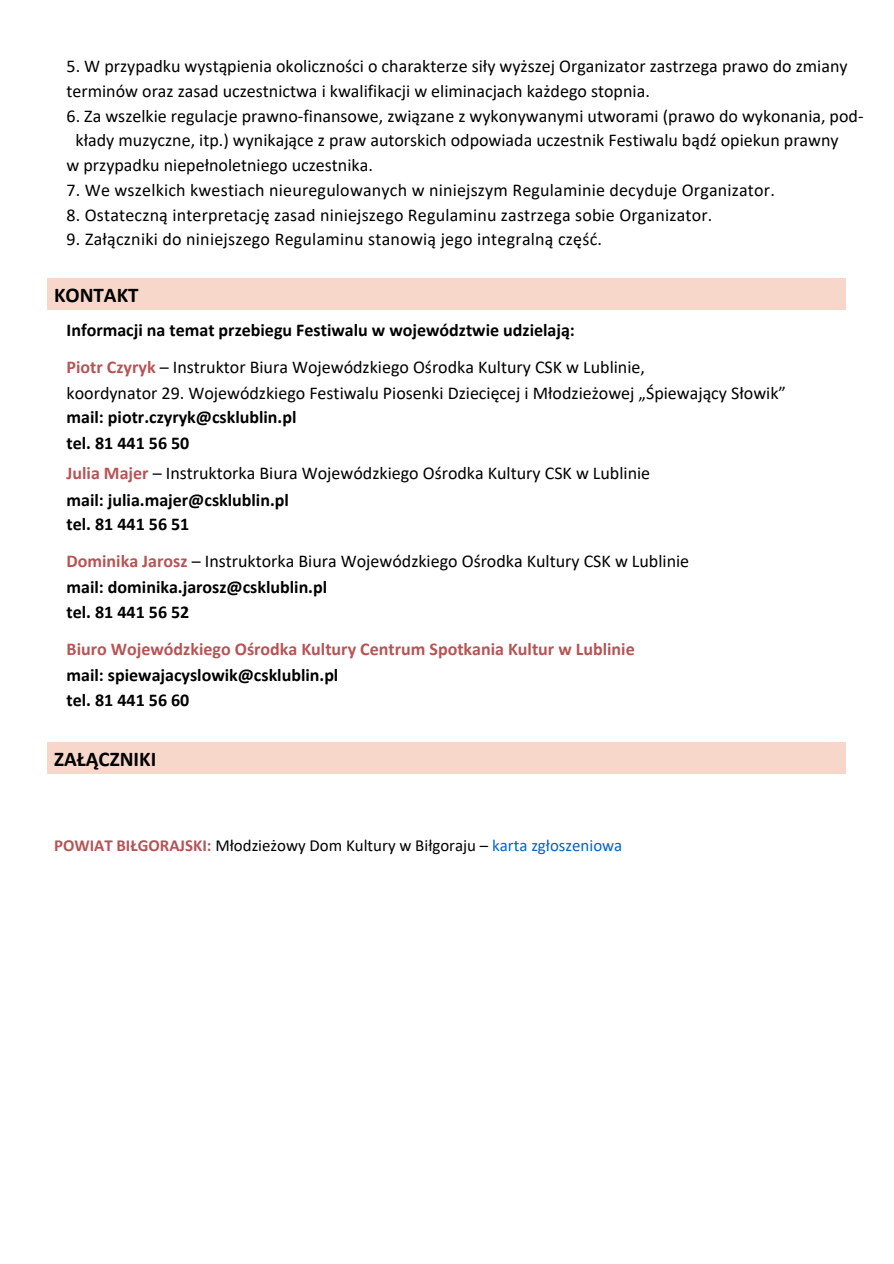
<style>
.page{position:relative;width:894px;height:1264px;background:#fff}
.page>*{position:absolute;margin:0;border:0;box-sizing:border-box;transform-origin:0 0}
.t1{font:700 21px "Calibri";color:#000}
.t2{font:18px/24.8px "Calibri";color:#000}
.t3{font:700 18px "Calibri";color:#000}
.t4{font:700 18px "Calibri";color:#b65455}
.t5{font:16.8px "Calibri";color:#000}
.s1{font-weight:700;color:#b65455}
.s2{color:#0563c1}
</style>
<div class="page">
<div style="left:48px;top:278px;width:797px;height:31px;background:#f6d7ca"></div>
<div style="left:48px;top:742px;width:797px;height:31px;background:#f6d7ca"></div>
<p class="t2" style="left:67px;top:55px;width:782px">5. W przypadku wystąpienia okoliczności o charakterze siły wyższej Organizator zastrzega prawo do zmiany</p>
<p class="t2" style="left:67px;top:80px;width:584px">terminów oraz zasad uczestnictwa i kwalifikacji w eliminacjach każdego stopnia.</p>
<p class="t2" style="left:76px;top:105px;width:789px;text-indent:-9px">6. Za wszelkie regulacje prawno-finansowe, związane z wykonywanymi utworami (prawo do wykonania, pod&shy;kłady muzyczne, itp.) wynikające z praw autorskich odpowiada uczestnik Festiwalu bądź opiekun prawny</p>
<p class="t2" style="left:67px;top:154px;width:308px">w przypadku niepełnoletniego uczestnika.</p>
<p class="t2" style="left:67px;top:179px;width:709px">7. We wszelkich kwestiach nieuregulowanych w niniejszym Regulaminie decyduje Organizator.</p>
<p class="t2" style="left:67px;top:204px;width:647px">8. Ostateczną interpretację zasad niniejszego Regulaminu zastrzega sobie Organizator.</p>
<p class="t2" style="left:67px;top:228px;width:537px">9. Załączniki do niniejszego Regulaminu stanowią jego integralną część.</p>
<p class="t1" style="left:54px;top:286px;width:86px">KONTAKT</p>
<p class="t3" style="left:67px;top:322px;width:509px">Informacji na temat przebiegu Festiwalu w województwie udzielają:</p>
<p class="t2" style="left:67px;top:356px;width:579px"><span class="s1">Piotr Czyryk</span> – Instruktor Biura Wojewódzkiego Ośrodka Kultury CSK w Lublinie,</p>
<p class="t2" style="left:67px;top:382px;width:720px">koordynator 29. Wojewódzkiego Festiwalu Piosenki Dziecięcej i Młodzieżowej „Śpiewający Słowik”</p>
<p class="t3" style="left:67px;top:410px;width:231px">mail: piotr.czyryk@csklublin.pl</p>
<p class="t3" style="left:67px;top:436px;width:124px">tel. 81 441 56 50</p>
<p class="t2" style="left:67px;top:461px;width:585px"><span class="s1">Julia Majer</span> – Instruktorka Biura Wojewódzkiego Ośrodka Kultury CSK w Lublinie</p>
<p class="t3" style="left:67px;top:492px;width:224px">mail: julia.majer@csklublin.pl</p>
<h1 class="t3" style="left:67px;top:517px;width:124px">tel. 81 441 56 51</h1>
<p class="t2" style="left:67px;top:550px;width:624px"><span class="s1">Dominika Jarosz</span> – Instruktorka Biura Wojewódzkiego Ośrodka Kultury CSK w Lublinie</p>
<p class="t3" style="left:67px;top:580px;width:262px">mail: dominika.jarosz@csklublin.pl</p>
<p class="t3" style="left:67px;top:604px;width:124px">tel. 81 441 56 52</p>
<p class="t4" style="left:67px;top:641px;width:569px">Biuro Wojewódzkiego Ośrodka Kultury Centrum Spotkania Kultur w Lublinie</p>
<p class="t3" style="left:67px;top:667px;width:273px">mail: spiewajacyslowik@csklublin.pl</p>
<p class="t3" style="left:67px;top:692px;width:124px">tel. 81 441 56 60</p>
<h1 class="t1" style="left:54px;top:750px;width:104px">ZAŁĄCZNIKI</h1>
<p class="t5" style="left:54px;top:838px;width:569px"><span class="s1">POWIAT BIŁGORAJSKI:</span> Młodzieżowy Dom Kultury w Biłgoraju – <span class="s2">karta zgłoszeniowa</span></p>
</div>
